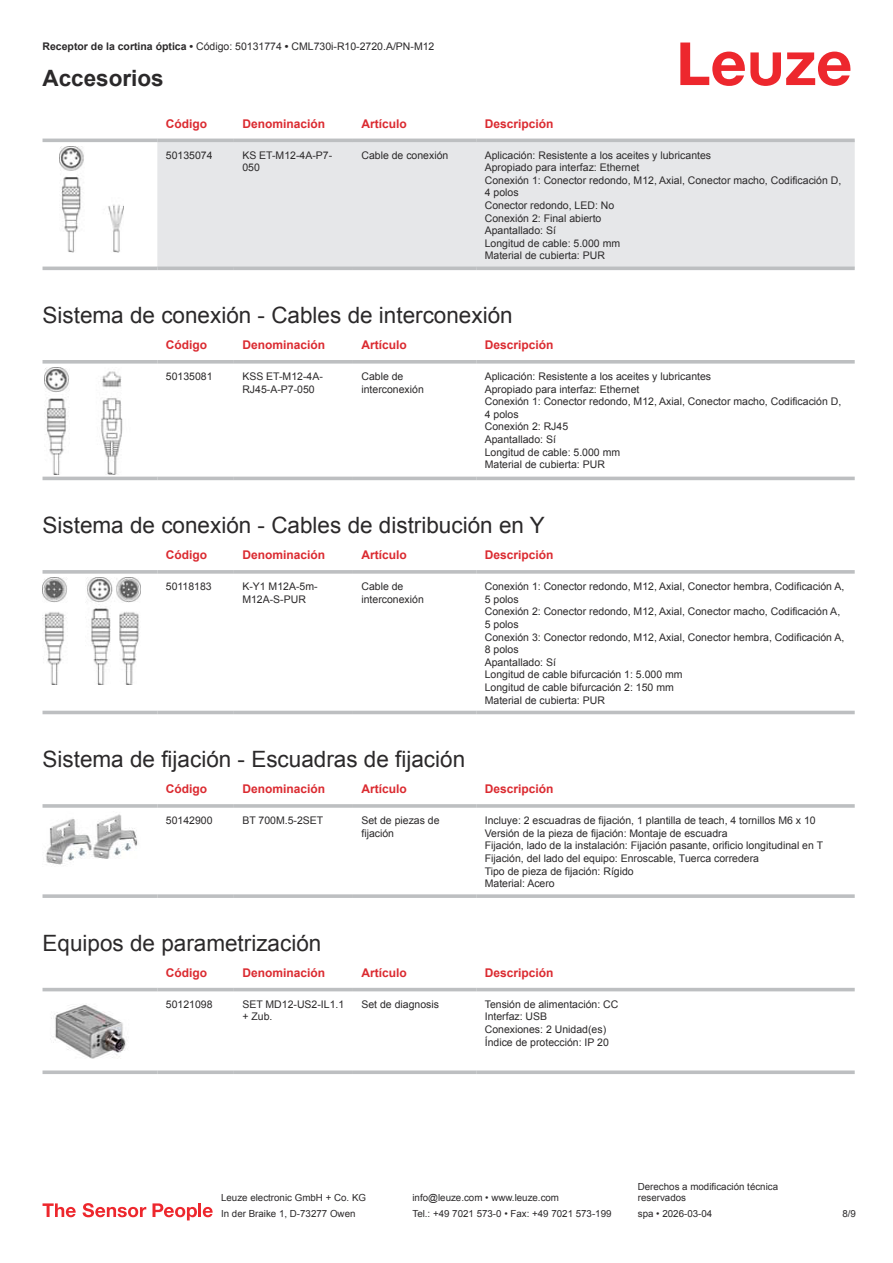
<style>
.page{position:relative;width:893px;height:1263px;background:#fff}
.page>*{position:absolute;margin:0;border:0;box-sizing:border-box;transform-origin:0 0}
.t1{font:22.5px "Arial";color:#2b292a}
.t2{font:700 22.5px "Arial";color:#2b292a}
.t3{font:700 12px "Arial";color:#db2a30}
.t4{font:10.5px/12.6px "Arial";color:#2b292a}
.t5{font:9.75px/11.7px "Arial";color:#2b292a}
.s1{font-weight:700}
</style>
<div class="page">
<svg style="left:680px;top:43px;width:170px;height:43px"></svg>
<svg style="left:43px;top:138px;width:812px;height:129px"></svg>
<div style="left:157px;top:142px;width:698px;height:125px;background:#e6e7e9"></div>
<hr style="left:43px;top:139px;width:114px;height:3px;background:#bdbfc1">
<hr style="left:157px;top:139px;width:77px;height:3px;background:#bdbfc1">
<hr style="left:234px;top:139px;width:119px;height:3px;background:#bdbfc1">
<hr style="left:353px;top:139px;width:123px;height:3px;background:#bdbfc1">
<hr style="left:476px;top:139px;width:379px;height:3px;background:#bdbfc1">
<hr style="left:43px;top:267px;width:114px;height:3px;background:#bdbfc1">
<hr style="left:157px;top:267px;width:77px;height:3px;background:#bdbfc1">
<hr style="left:234px;top:267px;width:119px;height:3px;background:#bdbfc1">
<hr style="left:353px;top:267px;width:123px;height:3px;background:#bdbfc1">
<hr style="left:476px;top:267px;width:379px;height:3px;background:#bdbfc1">
<img style="left:59px;top:146px;width:65px;height:107px">
<svg style="left:43px;top:367px;width:812px;height:114px"></svg>
<svg style="left:43px;top:360px;width:114px;height:4px"></svg>
<svg style="left:157px;top:360px;width:77px;height:4px"></svg>
<svg style="left:234px;top:360px;width:119px;height:4px"></svg>
<svg style="left:353px;top:360px;width:123px;height:4px"></svg>
<svg style="left:476px;top:360px;width:379px;height:4px;background:#c3c5c7"></svg>
<hr style="left:43px;top:477px;width:114px;height:3px;background:#bdbfc1">
<hr style="left:157px;top:477px;width:77px;height:3px;background:#bdbfc1">
<hr style="left:234px;top:477px;width:119px;height:3px;background:#bdbfc1">
<hr style="left:353px;top:477px;width:123px;height:3px;background:#bdbfc1">
<hr style="left:476px;top:477px;width:379px;height:3px;background:#bdbfc1">
<img style="left:45px;top:368px;width:93px;height:106px">
<svg style="left:43px;top:577px;width:812px;height:138px"></svg>
<svg style="left:43px;top:570px;width:114px;height:4px"></svg>
<svg style="left:157px;top:570px;width:77px;height:4px"></svg>
<svg style="left:234px;top:570px;width:119px;height:4px"></svg>
<svg style="left:353px;top:570px;width:123px;height:4px"></svg>
<svg style="left:476px;top:570px;width:379px;height:4px;background:#c3c5c7"></svg>
<hr style="left:43px;top:711px;width:114px;height:3px;background:#bdbfc1">
<hr style="left:157px;top:711px;width:77px;height:3px;background:#bdbfc1">
<hr style="left:234px;top:711px;width:119px;height:3px;background:#bdbfc1">
<hr style="left:353px;top:711px;width:123px;height:3px;background:#bdbfc1">
<hr style="left:476px;top:711px;width:379px;height:3px;background:#bdbfc1">
<img style="left:43px;top:578px;width:97px;height:106px">
<hr style="left:43px;top:804px;width:114px;height:4px;background:#bdbfc1">
<hr style="left:157px;top:804px;width:77px;height:4px;background:#c7c9ca">
<hr style="left:234px;top:804px;width:119px;height:4px;background:#bdbfc1">
<hr style="left:353px;top:804px;width:123px;height:4px;background:#bdbfc1">
<hr style="left:476px;top:804px;width:379px;height:4px;background:#c7c9ca">
<svg style="left:43px;top:894px;width:114px;height:4px"></svg>
<svg style="left:157px;top:894px;width:77px;height:4px"></svg>
<svg style="left:234px;top:894px;width:119px;height:4px"></svg>
<svg style="left:353px;top:894px;width:123px;height:4px"></svg>
<svg style="left:476px;top:894px;width:379px;height:4px;background:#c3c5c7"></svg>
<img style="left:46px;top:814px;width:92px;height:51px">
<svg style="left:43px;top:987px;width:812px;height:5px;fill:#efeff0"></svg>
<hr style="left:43px;top:988px;width:114px;height:3px;background:#bdbfc1">
<hr style="left:157px;top:988px;width:77px;height:3px;background:#bdbfc1">
<hr style="left:234px;top:988px;width:119px;height:3px;background:#bdbfc1">
<hr style="left:353px;top:988px;width:123px;height:3px;background:#bdbfc1">
<hr style="left:476px;top:988px;width:379px;height:3px;background:#bdbfc1">
<svg style="left:43px;top:1070px;width:114px;height:4px"></svg>
<svg style="left:157px;top:1070px;width:77px;height:4px"></svg>
<svg style="left:234px;top:1070px;width:119px;height:4px"></svg>
<svg style="left:353px;top:1070px;width:123px;height:4px"></svg>
<svg style="left:476px;top:1070px;width:379px;height:4px;background:#c5c6c8"></svg>
<img style="left:51px;top:1005px;width:75px;height:54px">
<svg style="left:43px;top:1203px;width:33px;height:14px"></svg>
<svg style="left:83px;top:1203px;width:63px;height:14px"></svg>
<svg style="left:153px;top:1203px;width:44px;height:17px"></svg>
<hr style="left:198px;top:1203px;width:3px;height:14px;background:#ed272d">
<svg style="left:203px;top:1207px;width:10px;height:10px"></svg>
<p class="t4" style="left:43px;top:41px;width:393px"><span class="s1">Receptor de la cortina óptica •</span> Código: 50131774 <span class="s1">•</span> CML730i-R10-2720.A/PN-M12</p>
<h1 class="t2" style="left:43px;top:70px;width:123px">Accesorios</h1>
<p class="t3" style="left:166px;top:119px;width:43px">Código</p>
<p class="t3" style="left:242px;top:119px;width:84px">Denominación</p>
<p class="t3" style="left:361px;top:119px;width:47px">Artículo</p>
<p class="t3" style="left:485px;top:119px;width:70px">Descripción</p>
<p class="t4" style="left:166px;top:150px;width:48px">50135074</p>
<p class="t4" style="left:242px;top:150px;width:91px">KS ET-M12-4A-P7-<br>050</p>
<p class="t4" style="left:361px;top:150px;width:88px">Cable de conexión</p>
<p class="t4" style="left:485px;top:150px;width:358px">Aplicación: Resistente a los aceites y lubricantes<br>Apropiado para interfaz: Ethernet<br>Conexión 1: Conector redondo, M12, Axial, Conector macho, Codificación D,<br>4 polos<br>Conector redondo, LED: No<br>Conexión 2: Final abierto<br>Apantallado: Sí<br>Longitud de cable: 5.000 mm<br>Material de cubierta: PUR</p>
<h1 class="t1" style="left:43px;top:307px;width:472px">Sistema de conexión - Cables de interconexión</h1>
<p class="t3" style="left:166px;top:340px;width:43px">Código</p>
<p class="t3" style="left:242px;top:340px;width:84px">Denominación</p>
<p class="t3" style="left:361px;top:340px;width:47px">Artículo</p>
<p class="t3" style="left:485px;top:340px;width:70px">Descripción</p>
<p class="t4" style="left:166px;top:371px;width:48px">50135081</p>
<p class="t4" style="left:242px;top:371px;width:82px">KSS ET-M12-4A-<br>RJ45-A-P7-050</p>
<p class="t4" style="left:361px;top:371px;width:64px">Cable de interconexión</p>
<p class="t4" style="left:485px;top:371px;width:358px">Aplicación: Resistente a los aceites y lubricantes<br>Apropiado para interfaz: Ethernet<br>Conexión 1: Conector redondo, M12, Axial, Conector macho, Codificación D,<br>4 polos<br>Conexión 2: RJ45<br>Apantallado: Sí<br>Longitud de cable: 5.000 mm<br>Material de cubierta: PUR</p>
<h1 class="t1" style="left:43px;top:517px;width:504px">Sistema de conexión - Cables de distribución en Y</h1>
<p class="t3" style="left:166px;top:550px;width:43px">Código</p>
<p class="t3" style="left:242px;top:550px;width:84px">Denominación</p>
<p class="t3" style="left:361px;top:550px;width:47px">Artículo</p>
<p class="t3" style="left:485px;top:550px;width:70px">Descripción</p>
<p class="t4" style="left:166px;top:581px;width:47px">50118183</p>
<p class="t4" style="left:242px;top:581px;width:77px">K-Y1 M12A-5m-<br>M12A-S-PUR</p>
<p class="t4" style="left:361px;top:581px;width:64px">Cable de interconexión</p>
<p class="t4" style="left:485px;top:581px;width:361px">Conexión 1: Conector redondo, M12, Axial, Conector hembra, Codificación A, 5 polos<br>Conexión 2: Conector redondo, M12, Axial, Conector macho, Codificación A, 5 polos<br>Conexión 3: Conector redondo, M12, Axial, Conector hembra, Codificación A, 8 polos<br>Apantallado: Sí<br>Longitud de cable bifurcación 1: 5.000 mm<br>Longitud de cable bifurcación 2: 150 mm<br>Material de cubierta: PUR</p>
<h1 class="t1" style="left:43px;top:751px;width:424px">Sistema de fijación - Escuadras de fijación</h1>
<p class="t3" style="left:166px;top:784px;width:43px">Código</p>
<p class="t3" style="left:242px;top:784px;width:84px">Denominación</p>
<p class="t3" style="left:361px;top:784px;width:47px">Artículo</p>
<p class="t3" style="left:485px;top:784px;width:70px">Descripción</p>
<p class="t4" style="left:166px;top:815px;width:48px">50142900</p>
<p class="t4" style="left:242px;top:815px;width:82px">BT 700M.5-2SET</p>
<p class="t4" style="left:361px;top:815px;width:80px">Set de piezas de fijación</p>
<p class="t4" style="left:485px;top:815px;width:340px">Incluye: 2 escuadras de fijación, 1 plantilla de teach, 4 tornillos M6 x 10<br>Versión de la pieza de fijación: Montaje de escuadra<br>Fijación, lado de la instalación: Fijación pasante, orificio longitudinal en T Fijación, del lado del equipo: Enroscable, Tuerca corredera<br>Tipo de pieza de fijación: Rígido<br>Material: Acero</p>
<h1 class="t1" style="left:43px;top:934px;width:280px">Equipos de parametrización</h1>
<p class="t3" style="left:166px;top:968px;width:43px">Código</p>
<p class="t3" style="left:242px;top:968px;width:84px">Denominación</p>
<p class="t3" style="left:361px;top:968px;width:47px">Artículo</p>
<p class="t3" style="left:485px;top:968px;width:70px">Descripción</p>
<p class="t4" style="left:166px;top:999px;width:48px">50121098</p>
<p class="t4" style="left:242px;top:999px;width:103px">SET MD12-US2-IL1.1 + Zub.</p>
<p class="t4" style="left:361px;top:999px;width:79px">Set de diagnosis</p>
<p class="t4" style="left:485px;top:999px;width:135px">Tensión de alimentación: CC<br>Interfaz: USB<br>Conexiones: 2 Unidad(es)<br>Índice de protección: IP 20</p>
<p class="t5" style="left:221px;top:1193px;width:146px">Leuze electronic GmbH + Co. KG</p>
<p class="t5" style="left:412px;top:1193px;width:148px">info@leuze.com • www.leuze.com</p>
<p class="t5" style="left:638px;top:1181px;width:142px">Derechos a modificación técnica reservados</p>
<p class="t5" style="left:221px;top:1209px;width:136px">In der Braike 1, D-73277 Owen</p>
<p class="t5" style="left:412px;top:1209px;width:201px">Tel.: +49 7021 573-0 • Fax: +49 7021 573-199</p>
<p class="t5" style="left:638px;top:1209px;width:76px">spa • 2026-03-04</p>
<p class="t5" style="left:842px;top:1209px;width:15px">8 /9</p>
</div>
